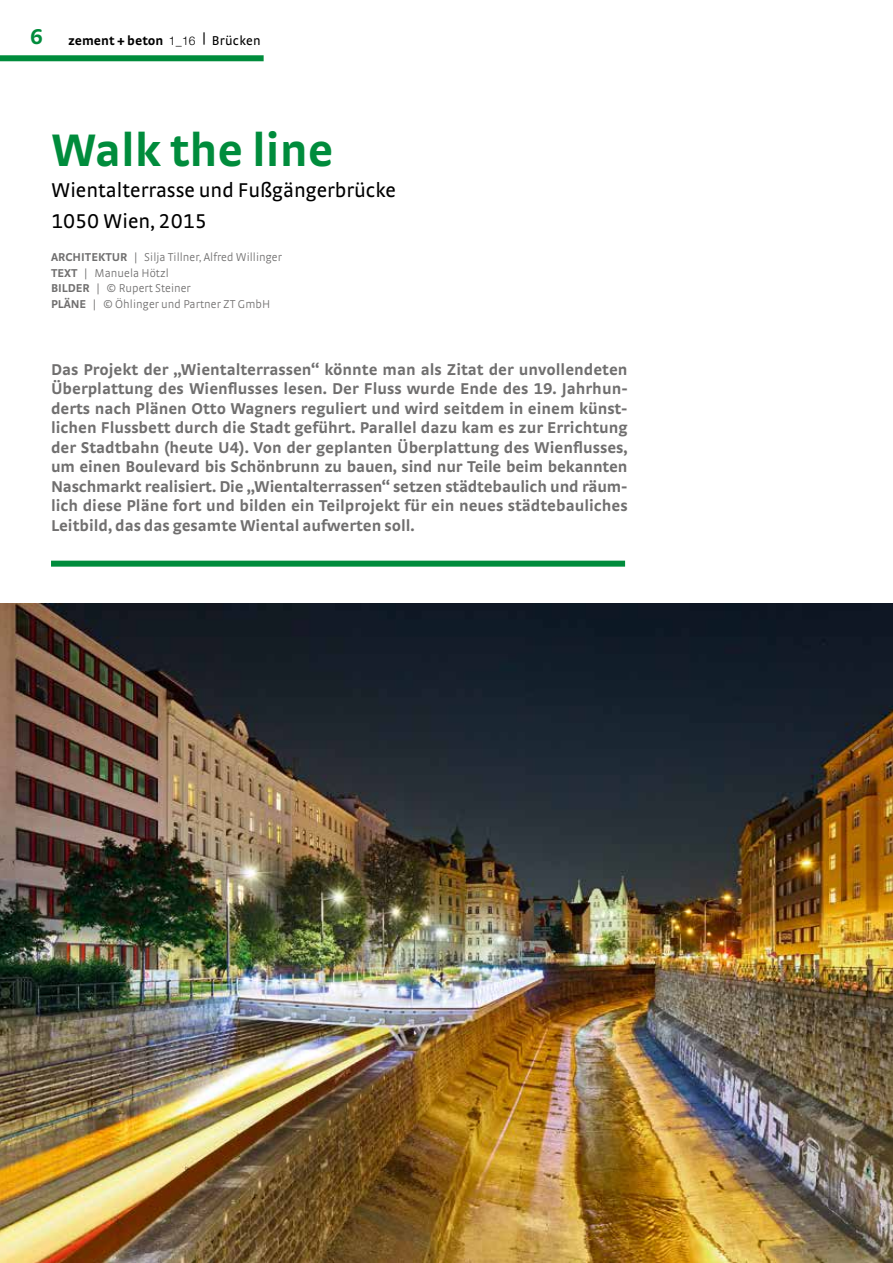
<style>
.page{position:relative;width:893px;height:1263px;background:#fff}
.page>*{position:absolute;margin:0;border:0;box-sizing:border-box;transform-origin:0 0}
.t1{font:700 48px "Strada TF";color:#008c3c}
.t2{font:21px/31.2px "Strada TF";color:#000}
.t3{font:700 16.5px/19.5px "Strada TF";color:#706f6f;text-align:justify}
.t4{font:700 13.5px "Strada";color:#000}
.t5{font:300 12px/15.8px "Strada TF";letter-spacing:.005em;color:#706f6f}
.s1{font-family:"Strada TF";font-size:22.5px;color:#008c3c}
.s2{font-family:"Helvetica Neue LT";font-weight:300;font-size:12px}
.s3{font-weight:400}
.s4{font-weight:700}
</style>
<div class="page">
<div style="left:0;top:55px;width:264px;height:6px;background:#008c3c"></div>
<div style="left:51px;top:561px;width:574px;height:6px;background:#008c3c"></div>
<img style="left:0;top:604px;width:893px;height:659px">
<p class="t4" style="left:30px;top:32px;width:232px"><span class="s1">6</span> zement + beton <span class="s2">1_16</span> <sup>|</sup> <span class="s3">Brücken</span></p>
<h1 class="t1" style="left:51px;top:121px;width:284px">Walk the line</h1>
<p class="t2" style="left:51px;top:174px;width:347px">Wientalterrasse und Fußgängerbrücke<br>1050 Wien, 2015</p>
<p class="t5" style="left:51px;top:249px;width:232px"><span class="s4">ARCHITEKTUR</span> | Silja Tillner, Alfred Willinger<br><span class="s4">TEXT</span> | Manuela Hötzl<br><span class="s4">BILDER</span> | © Rupert Steiner<br><span class="s4">PLÄNE</span> | © Öhlinger und Partner ZT GmbH</p>
<p class="t3" style="left:51px;top:359px;width:578px">Das Projekt der „Wientalterrassen“ könnte man als Zitat der unvollendeten Überplattung des Wienflusses lesen. Der Fluss wurde Ende des 19. Jahrhun&shy;derts nach Plänen Otto Wagners reguliert und wird seitdem in einem künst&shy;lichen Flussbett durch die Stadt geführt. Parallel dazu kam es zur Errichtung der Stadtbahn (heute U4). Von der geplanten Überplattung des Wienflusses, um einen Boulevard bis Schönbrunn zu bauen, sind nur Teile beim bekannten Naschmarkt realisiert. Die „Wientalterrassen“ setzen städtebaulich und räum&shy;lich diese Pläne fort und bilden ein Teilprojekt für ein neues städtebauliches Leitbild, das das gesamte Wiental aufwerten soll.</p>
</div>
